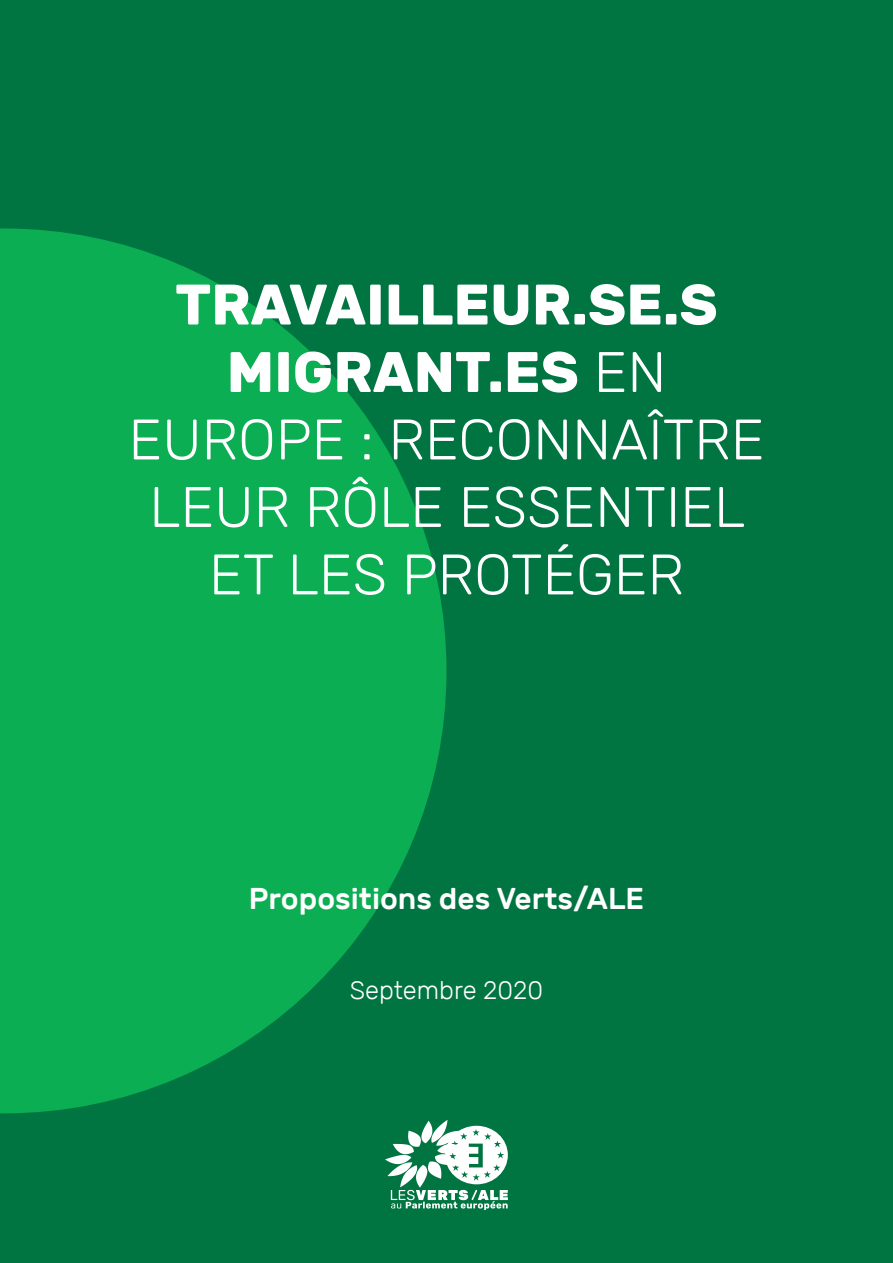
<style>
.page{position:relative;width:893px;height:1263px;background:#007542}
.page>*{position:absolute;margin:0;border:0;box-sizing:border-box;transform-origin:0 0}
.Crimson_Text_Reg_11{font:300 57px/67.5px "Rubik";color:#fff;text-align:center}
.Crimson_Text_Reg_11-2{font:500 30px "Rubik";color:#fff}
.Crimson_Text_Reg_11-3{font:300 25.5px "Rubik";color:#fff}
.s1{font-weight:700}
</style>
<div class="page">
<svg style="left:0;top:228px;width:446px;height:885px;fill:#0cae53"></svg>
<svg style="left:385px;top:1120px;width:123px;height:90px"></svg>
<p class="Crimson_Text_Reg_11" style="left:128px;top:271px;width:638px"><span class="s1">TRAVAILLEUR.SE.S<br>MIGRANT.ES</span> EN<br>EUROPE : RECONNAÎTRE<br>LEUR RÔLE ESSENTIEL</p>
<p class="Crimson_Text_Reg_11" style="left:209px;top:541px;width:477px">ET LES PROTÉGER</p>
<p class="Crimson_Text_Reg_11-2" style="left:249px;top:882px;width:397px">Propositions des Verts/ALE</p>
<p class="Crimson_Text_Reg_11-3" style="left:350px;top:976px;width:195px">Septembre 2020</p>
</div>
